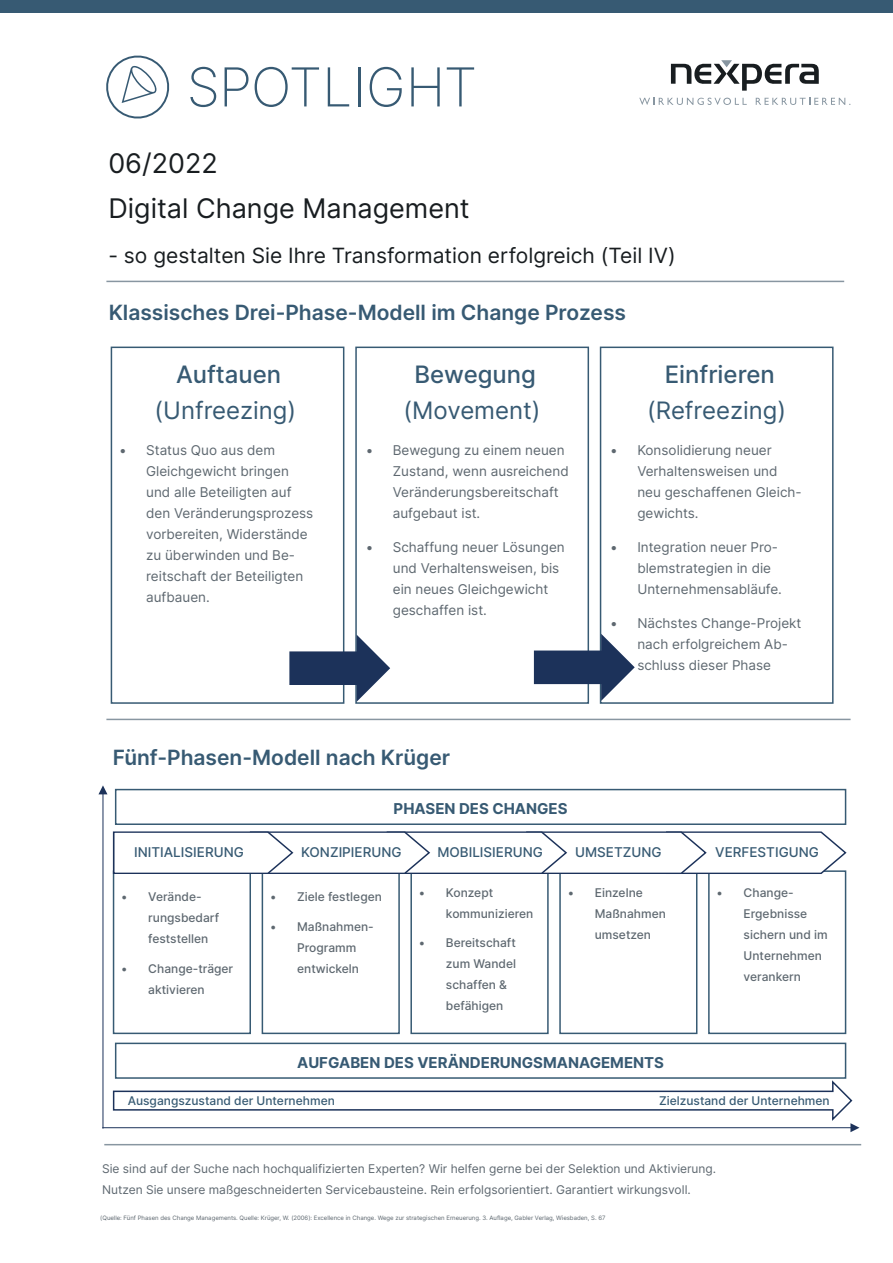
<style>
.page{position:relative;width:893px;height:1263px;background:#fff}
.page>*{position:absolute;margin:0;border:0;box-sizing:border-box;transform-origin:0 0}
.Subheadline{font:27px/45px "Inter";color:#181d20}
.Fließtext_8_12{font:24px/36px "Inter";color:#375a73;text-align:center}
.Bodytext{font:600 21px "Inter";color:#375a73}
.Subheadline-2{font:21px "Inter";color:#181d20}
.Bodytext-2{font:700 15px "Inter";color:#375a73}
.t1{font:13.5px/21px "Inter";color:#5e6870}
.Bodytext-3{font:500 13.5px "Inter";color:#375a73}
.t2{font:500 12px/21px "Inter";color:#5e6870}
.Fließtext_8_12-2{font:12px/21px "Inter";color:#5e6870}
.Bodytext-4{font:500 12px "Inter";color:#375a73}
.Fließtext_8_12-3{font:6px "Inter";color:#5e6870}
.s1{font-weight:500}
</style>
<div class="page">
<div style="left:0;top:0;width:893px;height:13px;background:#375a73"></div>
<svg style="left:671px;top:60px;width:148px;height:31px"></svg>
<svg style="left:639px;top:98px;width:108px;height:7px"></svg>
<svg style="left:756px;top:98px;width:94px;height:7px"></svg>
<svg style="left:190px;top:67px;width:26px;height:40px"></svg>
<svg style="left:225px;top:67px;width:23px;height:39px"></svg>
<svg style="left:255px;top:67px;width:64px;height:40px"></svg>
<svg style="left:328px;top:67px;width:21px;height:39px"></svg>
<hr style="left:358px;top:67px;width:2px;height:39px;background:#375a73">
<svg style="left:370px;top:67px;width:32px;height:40px"></svg>
<svg style="left:411px;top:67px;width:29px;height:39px"></svg>
<svg style="left:447px;top:67px;width:27px;height:39px"></svg>
<svg style="left:106px;top:55px;width:64px;height:64px"></svg>
<div style="left:113px;top:870px;width:138px;height:164px;border:2px solid #375a73"></div>
<hr style="left:106px;top:281px;width:738px;height:1px;background:#8896a1">
<hr style="left:104px;top:1144px;width:757px;height:1px;background:#8896a1">
<div style="left:355px;top:347px;width:234px;height:357px;border:2px solid #375a73"></div>
<div style="left:600px;top:347px;width:234px;height:357px;border:2px solid #375a73"></div>
<svg style="left:534px;top:634px;width:101px;height:67px"></svg>
<hr style="left:106px;top:719px;width:745px;height:1px;background:#8896a1">
<div style="left:262px;top:870px;width:138px;height:164px;border:2px solid #375a73"></div>
<div style="left:708px;top:870px;width:138px;height:164px;border:2px solid #375a73"></div>
<div style="left:410px;top:870px;width:139px;height:164px;border:2px solid #375a73"></div>
<div style="left:559px;top:870px;width:138px;height:164px;border:2px solid #375a73"></div>
<div style="left:111px;top:347px;width:233px;height:357px;border:2px solid #375a73"></div>
<svg style="left:289px;top:635px;width:101px;height:67px"></svg>
<div style="left:115px;top:1042px;width:731px;height:37px;border:2px solid #375a73"></div>
<div style="left:115px;top:789px;width:731px;height:36px;border:2px solid #375a73"></div>
<hr style="left:102px;top:1127px;width:750px;height:1px;background:#1c325a">
<svg style="left:113px;top:1080px;width:746px;height:52px"></svg>
<hr style="left:103px;top:793px;width:1px;height:335px;background:#1c325a">
<svg style="left:98px;top:785px;width:9px;height:9px"></svg>
<svg style="left:113px;top:831px;width:733px;height:44px"></svg>
<p class="Subheadline" style="left:108px;top:140px;width:363px">06/2022<br>Digital Change Management</p>
<p class="Subheadline-2" style="left:108px;top:240px;width:569px">- so gestalten Sie Ihre Transformation erfolgreich (Teil IV)</p>
<p class="Bodytext" style="left:109px;top:297px;width:519px">Klassisches Drei-Phase-Modell im Change Prozess</p>
<p class="Fließtext_8_12" style="left:155px;top:356px;width:143px"><span class="s1">Auftauen </span>(Unfreezing)</p>
<p class="t1" style="left:146px;top:440px;width:169px;text-indent:-27px">• Status Quo aus dem<br>Gleichgewicht bringen und alle Beteiligten auf den Veränderungsprozess vorbereiten, Widerstände zu überwinden und Be&shy;reitschaft der Beteiligten aufbauen.</p>
<p class="Fließtext_8_12" style="left:404px;top:356px;width:139px"><span class="s1">Bewegung </span>(Movement)</p>
<p class="t1" style="left:393px;top:440px;width:177px;text-indent:-27px">• Bewegung zu einem neuen<br>Zustand, wenn ausreichend<br>Veränderungsbereitschaft aufgebaut ist.</p>
<p class="t1" style="left:393px;top:536px;width:173px;text-indent:-27px">• Schaffung neuer Lösungen und Verhaltensweisen, bis ein neues Gleichgewicht geschaffen ist.</p>
<p class="Bodytext" style="left:113px;top:742px;width:339px">Fünf-Phasen-Modell nach Krüger</p>
<p class="Bodytext-2" style="left:394px;top:798px;width:175px">PHASEN DES CHANGES</p>
<p class="Fließtext_8_12" style="left:647px;top:356px;width:140px"><span class="s1">Einfrieren </span>(Refreezing)</p>
<p class="t1" style="left:637px;top:440px;width:166px;text-indent:-27px">• Konsolidierung neuer<br>Verhaltensweisen und neu geschaffenen Gleich&shy;gewichts.</p>
<p class="t1" style="left:637px;top:536px;width:146px;text-indent:-27px">• Integration neuer Pro&shy;blemstrategien in die<br>Unternehmensabläufe.</p>
<p class="t1" style="left:637px;top:612px;width:166px;text-indent:-27px">• Nächstes Change-Projekt nach erfolgreichem Ab&shy;schluss dieser Phase</p>
<p class="Bodytext-3" style="left:134px;top:842px;width:111px">INITIALISIERUNG</p>
<p class="Bodytext-3" style="left:301px;top:842px;width:102px">KONZIPIERUNG</p>
<p class="Bodytext-3" style="left:437px;top:842px;width:107px">MOBILISIERUNG</p>
<p class="Bodytext-3" style="left:575px;top:842px;width:88px">UMSETZUNG</p>
<p class="Bodytext-3" style="left:715px;top:842px;width:105px">VERFESTIGUNG</p>
<p class="t2" style="left:148px;top:886px;width:73px;text-indent:-27px">• Verände&shy;rungsbedarf feststellen</p>
<p class="t2" style="left:121px;top:957px;width:113px;text-align:center">• Change-träger aktivieren</p>
<p class="t2" style="left:270px;top:886px;width:113px">• Ziele festlegen</p>
<p class="t2" style="left:297px;top:915px;width:78px;text-indent:-27px">• Maßnahmen-<br>Programm entwickeln</p>
<p class="t2" style="left:446px;top:882px;width:89px;text-indent:-27px">• Konzept kommunizieren</p>
<p class="t2" style="left:446px;top:932px;width:72px;text-indent:-27px">• Bereitschaft zum Wandel schaffen &amp; befähigen</p>
<p class="t2" style="left:595px;top:882px;width:73px;text-indent:-27px">• Einzelne<br>Maßnahmen umsetzen</p>
<p class="t2" style="left:744px;top:882px;width:86px;text-indent:-27px">• Change-<br>Ergebnisse sichern und im<br>Unternehmen verankern</p>
<p class="Bodytext-2" style="left:297px;top:1051px;width:368px">AUFGABEN DES VERÄNDERUNGSMANAGEMENTS</p>
<p class="Bodytext-4" style="left:128px;top:1091px;width:209px">Ausgangszustand der Unternehmen</p>
<p class="Bodytext-4" style="left:659px;top:1091px;width:172px">Zielzustand der Unternehmen</p>
<p class="Fließtext_8_12-2" style="left:102px;top:1157px;width:616px">Sie sind auf der Suche nach hochqualifizierten Experten? Wir helfen gerne bei der Selektion und Aktivierung.<br>Nutzen Sie unsere maßgeschneiderten Servicebausteine. Rein erfolgsorientiert. Garantiert wirkungsvoll.</p>
<p class="Fließtext_8_12-3" style="left:100px;top:1213px;width:507px">(Quelle: Fünf Phasen des Change Managements. Quelle: Krüger, W. (2006): Excellence in Change. Wege zur strategischen Erneuerung. 3. Auflage, Gabler Verlag, Wiesbaden, S. 67</p>
</div>
